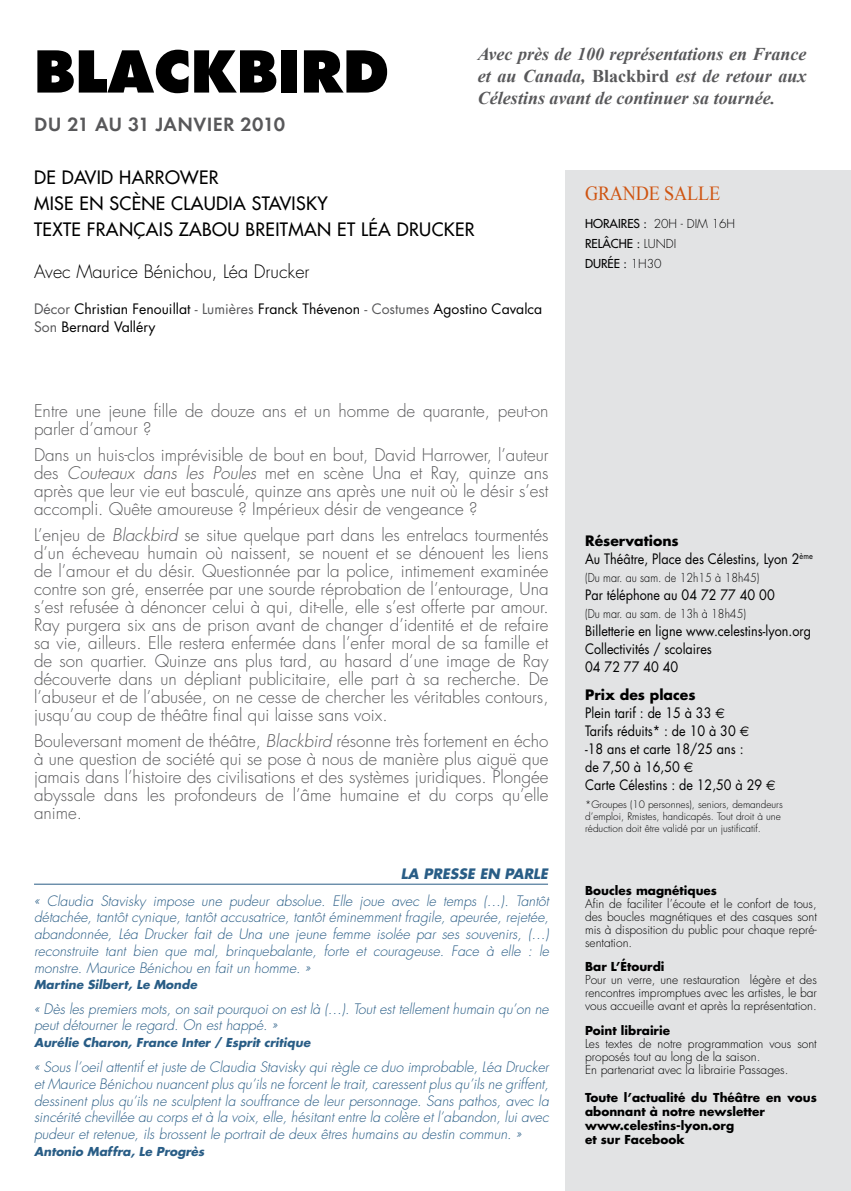
<style>
.page{position:relative;width:851px;height:1191px;background:#fff}
.page>*{position:absolute;margin:0;border:0;box-sizing:border-box;transform-origin:0 0}
.t1{font:800 56px "Futura";color:#000}
.t2{font:600 20px "Futura T";letter-spacing:.02em;color:#58585a}
.t3{font:20px "Times New Roman";letter-spacing:-.01em;color:#cf5411;scale:.91 1}
.t4{font:italic 700 18px/21.6px "Times New Roman";color:#58585a;text-align:justify}
.t5{font:18px/26px "Futura";letter-spacing:.02em;color:#000}
.t6{font:300 18px "Futura";color:#000}
.t7{font:300 17px/18px "Futura";color:#58585a;text-align:justify}
.t8{font:italic 300 14px/16.8px "Futura";color:#295d86;text-align:justify}
.t9{font:14px/18px "Futura";color:#000;scale:.9 1}
.t10{font:14px/18px "Futura";color:#000}
.t11{font:italic 700 14px "Futura";color:#295d86}
.t12{font:300 12px/13px "Futura";color:#000;text-align:justify}
.t13{font:700 12px/14px "Futura";color:#000}
.t14{font:italic 700 12px "Futura";color:#295d86}
.t15{font:300 12px "Futura";color:#000;scale:.9 1}
.t16{font:12px/20px "Futura";color:#000}
.t17{font:300 10px/12px "Futura";color:#000}
.s1{font-style:normal}
.s2{color:#58585a}
.s3{font-style:italic}
.s4{font-weight:300}
.s5{font-weight:700}
.s6{font-family:"Euro Sans"}
</style>
<div class="page">
<div style="left:565px;top:170px;width:285px;height:1021px;background:#e2e3e4"></div>
<hr style="left:34px;top:883px;width:514px;height:1px;background:#295d86">
<h1 class="t1" style="left:34px;top:37px;width:356px">BLACKBIRD</h1>
<p class="t2" style="left:34px;top:112px;width:253px">DU 21 AU 31 JANVIER 2010</p>
<p class="t4" style="left:478px;top:43px;width:330px">Avec près de 100 représentations en France et au Canada, <span class="s1">Blackbird</span> est de retour aux Célestins avant de continuer sa tournée.</p>
<p class="t5" style="left:34px;top:165px;width:442px">DE DAVID HARROWER<br>MISE EN SCÈNE CLAUDIA STAVISKY<br>TEXTE FRANÇAIS ZABOU BREITMAN ET LÉA DRUCKER</p>
<p class="t6" style="left:34px;top:259px;width:277px">Avec Maurice Bénichou, Léa Drucker</p>
<p class="t10" style="left:34px;top:299px;width:509px"><span class="s2">Décor</span> Christian Fenouillat <span class="s2">- Lumières</span> Franck Thévenon <span class="s2">- Costumes</span> Agostino Cavalca<br><span class="s2">Son</span> Bernard Valléry</p>
<p class="t7" style="left:34px;top:401px;width:516px">Entre une jeune fille de douze ans et un homme de quarante, peut-on parler d’amour ?</p>
<p class="t7" style="left:34px;top:445px;width:516px">Dans un huis-clos imprévisible de bout en bout, David Harrower, l’auteur des <span class="s3">Couteaux dans les Poules</span> met en scène Una et Ray, quinze ans après que leur vie eut basculé, quinze ans après une nuit où le désir s’est accompli. Quête amoureuse ? Impérieux désir de vengeance ?</p>
<p class="t7" style="left:34px;top:525px;width:516px">L’enjeu de <span class="s3">Blackbird</span> se situe quelque part dans les entrelacs tourmentés d’un écheveau humain où naissent, se nouent et se dénouent les liens de l’amour et du désir. Questionnée par la police, intimement examinée contre son gré, enserrée par une sourde réprobation de l’entourage, Una s’est refusée à dénoncer celui à qui, dit-elle, elle s’est offerte par amour.<br>Ray purgera six ans de prison avant de changer d’identité et de refaire sa vie, ailleurs. Elle restera enfermée dans l’enfer moral de sa famille et de son quartier. Quinze ans plus tard, au hasard d’une image de Ray découverte dans un dépliant publicitaire, elle part à sa recherche. De l’abuseur et de l’abusée, on ne cesse de chercher les véritables contours, jusqu’au coup de théâtre final qui laisse sans voix.</p>
<p class="t7" style="left:34px;top:731px;width:516px">Bouleversant moment de théâtre, <span class="s3">Blackbird</span> résonne très fortement en écho à une question de société qui se pose à nous de manière plus aiguë que jamais dans l’histoire des civilisations et des systèmes juridiques. Plongée abyssale dans les profondeurs de l’âme humaine et du corps qu’elle anime.</p>
<p class="t11" style="left:401px;top:864px;width:51px">La presse</p>
<p class="t11" style="left:479px;top:864px;width:62px">en pa rle</p>
<p class="t8" style="left:34px;top:892px;width:516px">« Claudia Stavisky impose une pudeur absolue. Elle joue avec le temps (…). Tantôt détachée, tantôt cynique, tantôt accusatrice, tantôt éminemment fragile, apeurée, rejetée, abandonnée, Léa Drucker fait de Una une jeune femme isolée par ses souvenirs, (…) reconstruite tant bien que mal, brinquebalante, forte et courageuse. Face à elle : le monstre. Maurice Bénichou en fait un homme. »</p>
<p class="t14" style="left:34px;top:976px;width:164px">Martine Silbert, Le Monde</p>
<p class="t8" style="left:34px;top:1000px;width:516px">« Dès les premiers mots, on sait pourquoi on est là (…). Tout est tellement humain qu’on ne peut détourner le regard. On est happé. »</p>
<p class="t14" style="left:34px;top:1034px;width:278px">Aurélie Charon, France Inter / Esprit critique</p>
<p class="t8" style="left:34px;top:1058px;width:516px">« Sous l’oeil attentif et juste de Claudia Stavisky qui règle ce duo improbable, Léa Drucker et Maurice Bénichou nuancent plus qu’ils ne forcent le trait, caressent plus qu’ils ne griffent, dessinent plus qu’ils ne sculptent la souffrance de leur personnage. Sans pathos, avec la sincérité chevillée au corps et à la voix, elle, hésitant entre la colère et l’abandon, lui avec pudeur et retenue, ils brossent le portrait de deux êtres humains au destin commun. »</p>
<p class="t14" style="left:34px;top:1143px;width:172px">Antonio Maffra, Le Progrès</p>
<p class="t3" style="left:585px;top:179px;width:150px">GRANDE SALLE</p>
<p class="t16" style="left:585px;top:214px;width:149px">HORAIRES : <span class="s4">20h - Dim 16h<br></span>RELÂCHE : <span class="s4">lu ndi<br></span>DURÉE : <span class="s4">1h 30</span></p>
<p class="t9" style="left:585px;top:531px;width:254px"><span class="s5">Réservations<br></span>Au Théâtre, Place des Célestins, Lyon 2<sup>ème</sup></p>
<p class="t15" style="left:585px;top:569px;width:195px">(Du mar. au sam. de 12h15 à 18h45)</p>
<p class="t9" style="left:585px;top:585px;width:212px">Par téléphone au 04 72 77 40 00</p>
<p class="t15" style="left:585px;top:605px;width:180px">(Du mar. au sam. de 13h à 18h45)</p>
<p class="t9" style="left:585px;top:621px;width:252px">Billetterie en ligne www.celestins-lyon.org<br>Collectivités / scolaires<br>04 72 77 40 40</p>
<p class="t9" style="left:585px;top:685px;width:213px"><span class="s5">Prix des places<br></span>Plein tarif : de 15 à 33 <span class="s6">E<br></span>Tarifs réduits* : de 10 à 30 <span class="s6">E<br></span>-18 ans et carte 18/25 ans :<br>de 7,50 à 16,50 <span class="s6">E<br></span>Carte Célestins : de 12,50 à 29 <span class="s6">E</span></p>
<p class="t17" style="left:585px;top:798px;width:199px">*Groupes (10 personnes), seniors, demandeurs d’emploi, Rmistes, handicapés. Tout droit à une réduction doit être validé par un justificatif.</p>
<p class="t13" style="left:585px;top:883px;width:133px">Boucles magnétiques</p>
<p class="t12" style="left:585px;top:897px;width:233px">Afin de faciliter l’écoute et le confort de tous, des boucles magnétiques et des casques sont mis à disposition du public pour chaque repré&shy;sentation.</p>
<p class="t13" style="left:585px;top:959px;width:81px">Bar L’Étourdi</p>
<p class="t12" style="left:585px;top:973px;width:233px">Pour un verre, une restauration légère et des rencontres impromptues avec les artistes, le bar vous accueille avant et après la représentation.</p>
<p class="t13" style="left:585px;top:1022px;width:86px">Point librairie</p>
<p class="t12" style="left:585px;top:1037px;width:233px;text-align:left">Les textes de notre programmation vous sont proposés tout au long de la saison.<br>En partenariat avec la librairie Passages.</p>
<p class="t13" style="left:585px;top:1089px;width:233px">Toute l’actualité du Théâtre en vous abonnant à notre newsletter www.celestins-lyon.org<br>et sur Facebook</p>
</div>
